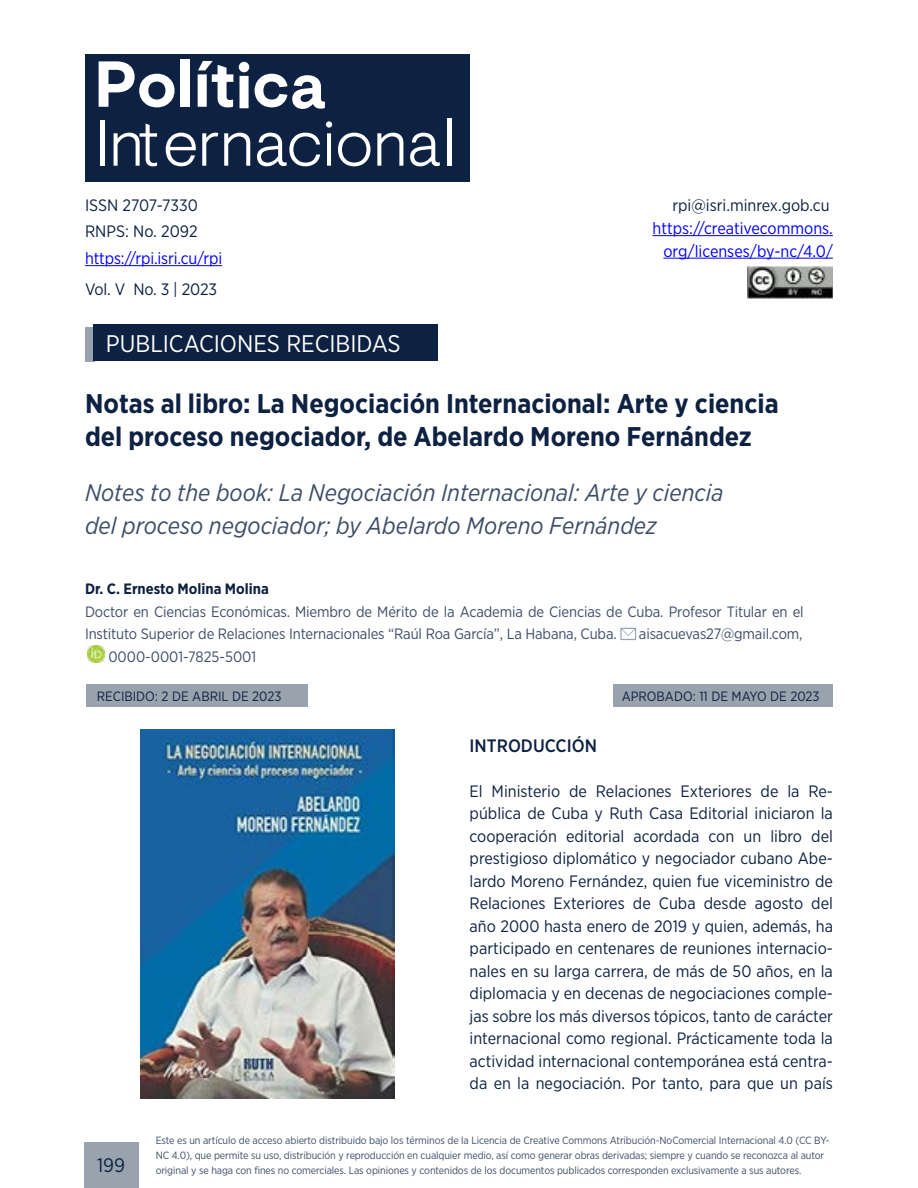
<style>
.page{position:relative;width:918px;height:1188px;background:#fff}
.page>*{position:absolute;margin:0;border:0;box-sizing:border-box;transform-origin:0 0}
.t1{font:700 27px/33px "Gotham Narrow";color:#0d2142}
.t2{font:italic 24px/33px "Gotham Narrow";color:#3d4e68}
.t3{font:24px "Gotham Narrow";color:#fff}
.t4{font:19.5px "Gotham Narrow";color:#0d2142}
.t5{font:500 18px "Gotham Narrow";color:#0d2142}
.t6{font:16.5px/22.5px "Gotham Narrow";color:#0d2142}
.t7{font:16.5px/22.5px "Gotham Narrow";color:#00f;text-align:right}
.t8{font:15px/22.5px "Gotham Narrow";letter-spacing:-.01em;color:#3d4e68}
.t9{font:700 15px "Gotham Narrow";color:#0d2142}
.t10{font:13.5px "Gotham Narrow";color:#0d2142}
.t11{font:10.5px/15px "Gotham Narrow";letter-spacing:-.01em;color:#3d4e68}
</style>
<div class="page">
<div style="left:85px;top:54px;width:385px;height:128px;background:#0d2142"></div>
<svg style="left:99px;top:61px;width:76px;height:46px"></svg>
<div style="left:181px;top:59px;width:9px;height:48px;background:#fff"></div>
<svg style="left:198px;top:61px;width:35px;height:46px"></svg>
<svg style="left:239px;top:62px;width:10px;height:46px"></svg>
<svg style="left:255px;top:74px;width:70px;height:35px"></svg>
<div style="left:100px;top:120px;width:5px;height:46px;background:#fff"></div>
<svg style="left:114px;top:124px;width:43px;height:42px"></svg>
<svg style="left:166px;top:133px;width:30px;height:33px"></svg>
<svg style="left:202px;top:133px;width:16px;height:33px"></svg>
<svg style="left:224px;top:133px;width:26px;height:33px"></svg>
<svg style="left:257px;top:133px;width:63px;height:33px"></svg>
<svg style="left:326px;top:121px;width:6px;height:45px"></svg>
<svg style="left:338px;top:133px;width:33px;height:33px"></svg>
<svg style="left:377px;top:133px;width:26px;height:33px"></svg>
<svg style="left:410px;top:133px;width:30px;height:33px"></svg>
<hr style="left:448px;top:118px;width:4px;height:48px;background:#fff">
<hr style="left:85px;top:265px;width:137px;height:1px;background:#00f">
<hr style="left:653px;top:235px;width:180px;height:1px;background:#00f">
<hr style="left:663px;top:258px;width:170px;height:1px;background:#00f">
<img style="left:747px;top:267px;width:86px;height:32px">
<div style="left:85px;top:327px;width:9px;height:35px;background:#99a3ad"></div>
<div style="left:94px;top:324px;width:344px;height:36px;background:#0d2142"></div>
<svg style="left:620px;top:628px;width:16px;height:12px"></svg>
<img style="left:87px;top:646px;width:17px;height:17px">
<div style="left:86px;top:684px;width:222px;height:23px;background:#99a3ad"></div>
<div style="left:613px;top:684px;width:220px;height:23px;background:#99a3ad"></div>
<img style="left:140px;top:729px;width:254px;height:370px">
<div style="left:84px;top:1143px;width:54px;height:45px;background:#99a3ad"></div>
<p class="t6" style="left:85px;top:193px;width:114px;line-height:25.5px">ISSN 2707-7330<br>RNPS: No. 2092</p>
<p class="t7" style="left:85px;top:247px;width:139px">https://rpi.isri.cu/rpi</p>
<p class="t6" style="left:85px;top:278px;width:134px">Vol. V No. 3 | 2023</p>
<h2 class="t3" style="left:106px;top:329px;width:296px">PUBLICACIONES RECIBIDAS</h2>
<p class="t6" style="left:672px;top:194px;width:159px">rpi@isri.minrex.gob.cu</p>
<p class="t7" style="left:653px;top:217px;width:182px">https://creativecommons. org/licenses/by-nc/4.0/</p>
<h1 class="t1" style="left:85px;top:387px;width:695px">Notas al libro: La Negociación Internacional: Arte y ciencia del proceso negociador, de Abelardo Moreno Fernández</h1>
<h2 class="t2" style="left:85px;top:475px;width:640px">Notes to the book: La Negociación Internacional: Arte y ciencia del proceso negociador; by Abelardo Moreno Fernández</h2>
<p class="t9" style="left:85px;top:579px;width:185px">Dr. C. Ernesto Molina Molina</p>
<p class="t8" style="left:85px;top:600px;width:720px">Doctor en Ciencias Económicas. Miembro de Mérito de la Academia de Ciencias de Cuba. Profesor Titular en el<br>Instituto Superior de Relaciones Internacionales “Raúl Roa García”, La Habana, Cuba.</p>
<p class="t8" style="left:639px;top:622px;width:165px">aisacuevas27@gmail.com,</p>
<p class="t8" style="left:108px;top:645px;width:149px">0000-0001-7825-5001</p>
<p class="t10" style="left:97px;top:687px;width:186px">RECIBIDO: 2 DE ABRIL DE 2023</p>
<p class="t10" style="left:622px;top:687px;width:200px">APROBADO: 11 DE MAYO DE 2023</p>
<p class="t4" style="left:97px;top:1153px;width:30px">199</p>
<p class="t5" style="left:470px;top:734px;width:129px">INTRODUCCIÓN</p>
<p class="t6" style="left:470px;top:779px;width:365px;text-align:justify">El Ministerio de Relaciones Exteriores de la Re&shy;pública de Cuba y Ruth Casa Editorial iniciaron la cooperación editorial acordada con un libro del prestigioso diplomático y negociador cubano Abe&shy;lardo Moreno Fernández, quien fue viceministro de Relaciones Exteriores de Cuba desde agosto del año 2000 hasta enero de 2019 y quien, además, ha participado en centenares de reuniones internacio&shy;nales en su larga carrera, de más de 50 años, en la diplomacia y en decenas de negociaciones comple&shy;jas sobre los más diversos tópicos, tanto de carácter internacional como regional. Prácticamente toda la actividad internacional contemporánea está centra&shy;da en la negociación. Por tanto, para que un país</p>
<p class="t11" style="left:156px;top:1133px;width:676px">Este es un artículo de acceso abierto distribuido bajo los términos de la Licencia de Creative Commons Atribución-NoComercial Internacional 4.0 (CC BY-<br>NC 4.0), que permite su uso, distribución y reproducción en cualquier medio, así como generar obras derivadas; siempre y cuando se reconozca al autor original y se haga con fines no comerciales. Las opiniones y contenidos de los documentos publicados corresponden exclusivamente a sus autores.</p>
</div>
